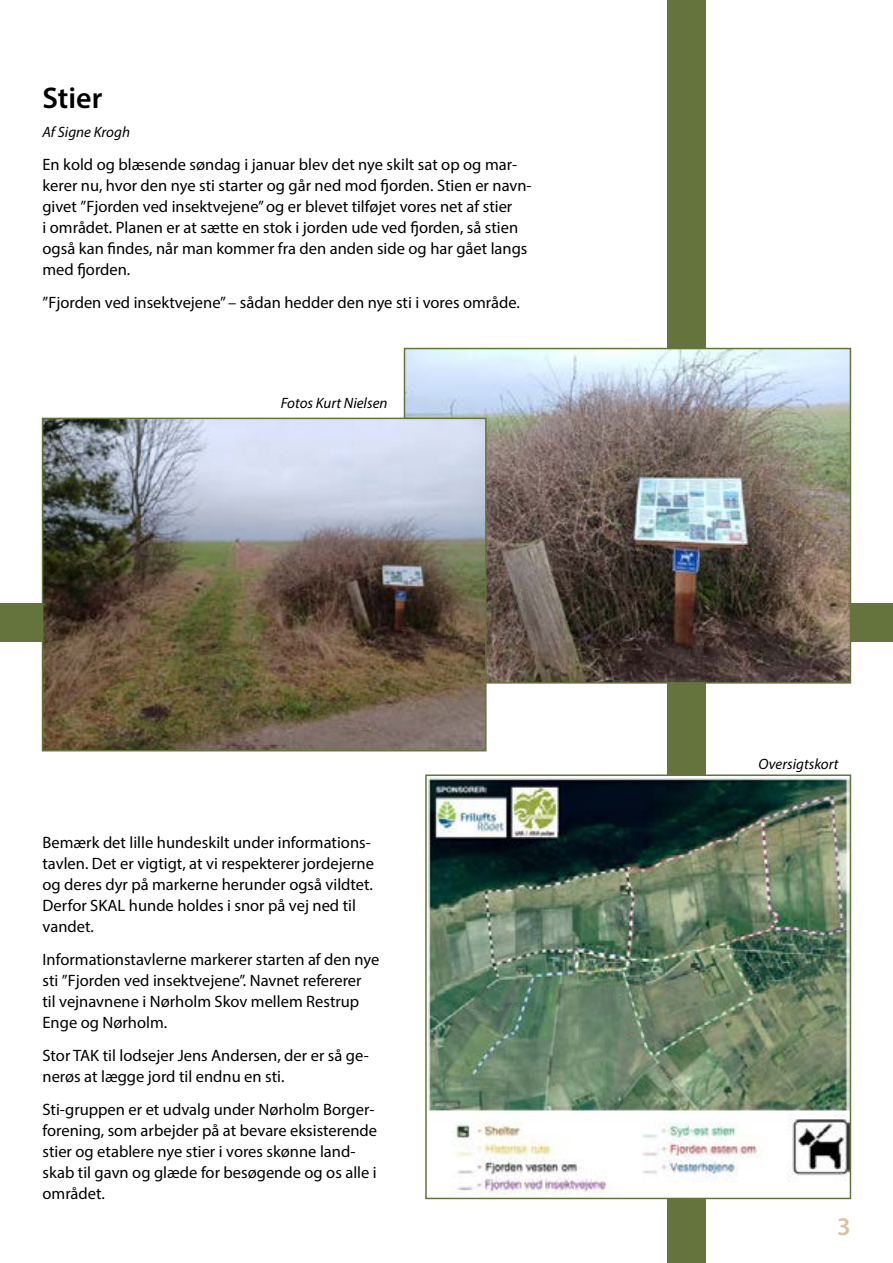
<style>
.page{position:relative;width:893px;height:1263px;background:#fff}
.page>*{position:absolute;margin:0;border:0;box-sizing:border-box;transform-origin:0 0}
.t1{font:600 30px "Myriad Pro";color:#000}
.t2{font:600 25.5px "Myriad Pro";color:#dac49a}
.t3{font:16.5px/21px "Myriad Pro";color:#000}
.t4{font:italic 15px "Myriad Pro";color:#000}
</style>
<div class="page">
<div style="left:668px;top:0;width:38px;height:1263px;background:#64743c"></div>
<div style="left:0;top:603px;width:893px;height:38px;background:#64743c"></div>
<img style="left:407px;top:351px;width:441px;height:330px">
<div style="left:404px;top:348px;width:447px;height:336px;border:2px solid #64743c"></div>
<img style="left:45px;top:421px;width:439px;height:327px">
<div style="left:42px;top:418px;width:445px;height:333px;border:2px solid #64743c"></div>
<img style="left:428px;top:777px;width:420px;height:419px">
<div style="left:425px;top:774px;width:426px;height:425px;border:2px solid #64743c"></div>
<h1 class="t1" style="left:43px;top:78px;width:61px">Stier</h1>
<p class="t4" style="left:43px;top:123px;width:89px">Af Signe Krogh</p>
<p class="t3" style="left:43px;top:154px;width:491px">En kold og blæsende søndag i januar blev det nye skilt sat op og mar&shy;kerer nu, hvor den nye sti starter og går ned mod fjorden. Stien er navn&shy;givet ”Fjorden ved insektvejene” og er blevet tilføjet vores net af stier<br>i området. Planen er at sætte en stok i jorden ude ved fjorden, så stien også kan findes, når man kommer fra den anden side og har gået langs med fjorden.</p>
<p class="t3" style="left:43px;top:292px;width:479px">”Fjorden ved insektvejene” – sådan hedder den nye sti i vores område.</p>
<p class="t4" style="left:281px;top:394px;width:108px">Fotos Kurt Nielsen</p>
<p class="t3" style="left:43px;top:832px;width:333px">Bemærk det lille hundeskilt under informations&shy;tavlen. Det er vigtigt, at vi respekterer jordejerne og deres dyr på markerne herunder også vildtet.<br>Derfor SKAL hunde holdes i snor på vej ned til vandet.</p>
<p class="t3" style="left:43px;top:949px;width:338px">Informationstavlerne markerer starten af den nye sti ”Fjorden ved insektvejene”. Navnet refererer<br>til vejnavnene i Nørholm Skov mellem Restrup Enge og Nørholm.</p>
<p class="t3" style="left:43px;top:1045px;width:328px">Stor TAK til lodsejer Jens Andersen, der er så ge&shy;nerøs at lægge jord til endnu en sti.</p>
<p class="t3" style="left:43px;top:1099px;width:336px">Sti-gruppen er et udvalg under Nørholm Borger&shy;forening, som arbejder på at bevare eksisterende stier og etablere nye stier i vores skønne land&shy;skab til gavn og glæde for besøgende og os alle i området.</p>
<p class="t4" style="left:759px;top:754px;width:82px">Oversigtskort</p>
<h2 class="t2" style="left:837px;top:1210px;width:15px">3</h2>
</div>
